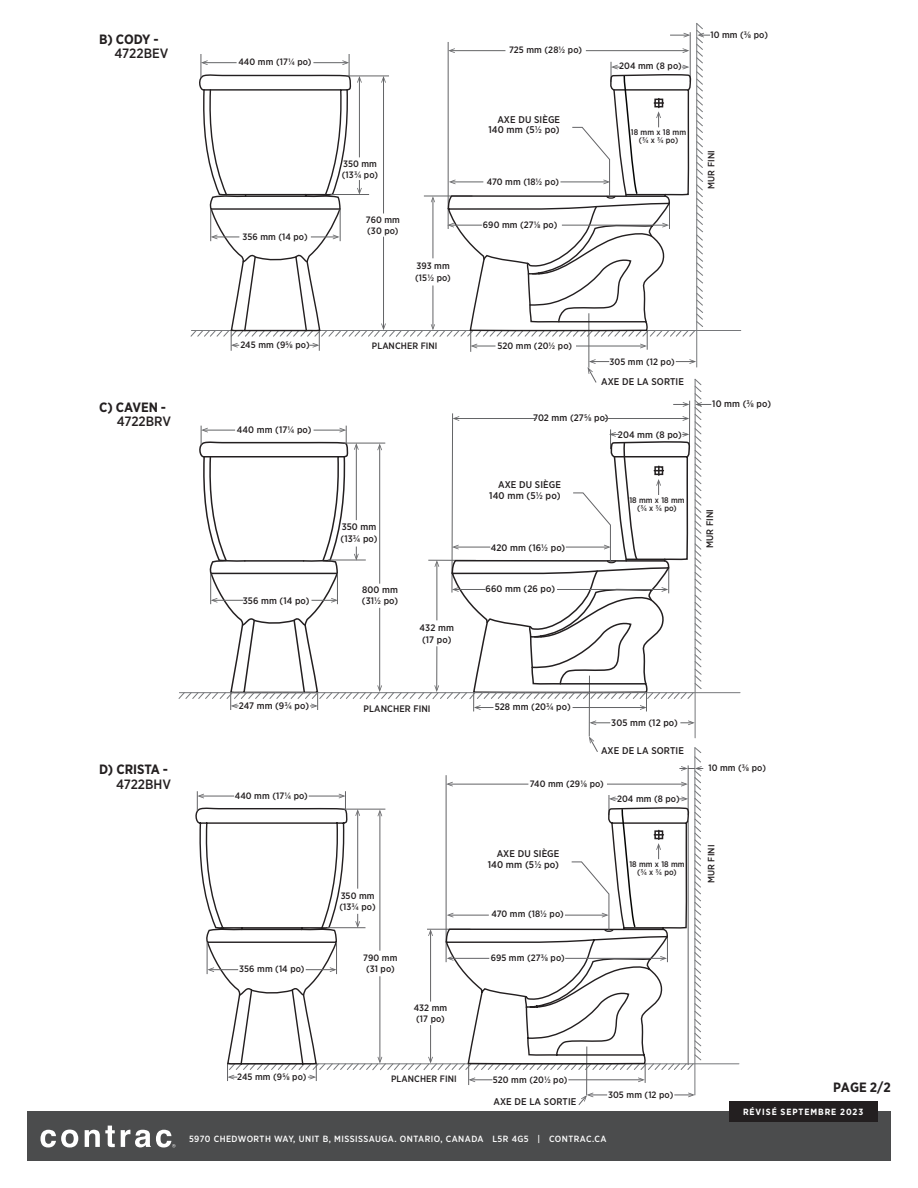
<style>
.page{position:relative;width:918px;height:1188px;background:#fff}
.page>*{position:absolute;margin:0;border:0;box-sizing:border-box;transform-origin:0 0}
.t1{font:700 13.5px "Gotham Narrow";color:#231f20}
.t2{font:500 13.5px "Gotham Narrow";color:#231f20}
.t3{font:500 9.75px/10.6px "Gotham Narrow";letter-spacing:.01em;color:#231f20;text-align:right}
.t4{font:500 9.45px/11.6px "Gotham Narrow";letter-spacing:.01em;color:#231f20}
.t5{font:500 9.3px/11.1px "Gotham Narrow";letter-spacing:.01em;color:#231f20}
.t6{font:500 9px "Gotham Narrow";letter-spacing:.05em;color:#fff}
.t7{font:700 9px "Gotham Narrow";letter-spacing:.1em;color:#fff}
.t8{font:500 8.1px/8.1px "Gotham Narrow";letter-spacing:.01em;color:#231f20;text-align:center}
</style>
<div class="page">
<div style="left:27px;top:1112px;width:864px;height:49px;background:#4b4c4d"></div>
<svg style="left:40px;top:1130px;width:38px;height:17px"></svg>
<svg style="left:85px;top:1126px;width:30px;height:21px"></svg>
<svg style="left:121px;top:1130px;width:55px;height:17px"></svg>
<div style="left:729px;top:1102px;width:149px;height:20px;background:#231f20"></div>
<hr style="left:191px;top:330px;width:550px;height:1px;background:#76787b">
<hr style="left:696px;top:23px;width:1px;height:344px;background:#76787b">
<hr style="left:589px;top:313px;width:1px;height:55px;background:#636466">
<svg style="left:190px;top:23px;width:520px;height:329px"></svg>
<hr style="left:589px;top:676px;width:1px;height:60px;background:#636466">
<svg style="left:590px;top:720px;width:20px;height:5px"></svg>
<svg style="left:680px;top:720px;width:15px;height:5px"></svg>
<hr style="left:179px;top:692px;width:561px;height:1px;background:#76787b">
<hr style="left:695px;top:379px;width:1px;height:359px;background:#76787b">
<svg style="left:178px;top:359px;width:533px;height:352px"></svg>
<hr style="left:228px;top:1063px;width:511px;height:1px;background:#76787b">
<hr style="left:695px;top:748px;width:1px;height:347px;background:#76787b">
<hr style="left:586px;top:1047px;width:1px;height:48px;background:#636366">
<svg style="left:578px;top:1093px;width:29px;height:12px"></svg>
<svg style="left:674px;top:1093px;width:21px;height:4px"></svg>
<svg style="left:195px;top:736px;width:508px;height:349px"></svg>
<h1 class="t1" style="left:99px;top:30px;width:61px">B) CODY -</h1>
<h1 class="t2" style="left:115px;top:45px;width:55px">4722BEV</h1>
<p class="t5" style="left:238px;top:56px;width:75px">440 mm (17¼ po)</p>
<p class="t5" style="left:242px;top:231px;width:67px">356 mm (14 po)</p>
<p class="t5" style="left:342px;top:158px;width:38px">350 mm (13¾ po)</p>
<p class="t5" style="left:366px;top:214px;width:36px">760 mm (30 po)</p>
<p class="t5" style="left:415px;top:261px;width:37px">393 mm (15½ po)</p>
<p class="t5" style="left:509px;top:44px;width:75px">725 mm (28½ po)</p>
<p class="t3" style="left:488px;top:114px;width:73px">AXE DU SIÈGE<br>140 mm (5½ po)</p>
<p class="t5" style="left:487px;top:176px;width:74px">470 mm (18½ po)</p>
<p class="t5" style="left:483px;top:219px;width:76px">690 mm (27⅛ po)</p>
<p class="t5" style="left:619px;top:61px;width:64px">204 mm (8 po)</p>
<p class="t5" style="left:710px;top:29px;width:59px">10 mm (⅜ po)</p>
<p class="t8" style="left:631px;top:128px;width:57px">18 mm x 18 mm (¾ x ¾ po)</p>
<p class="t5" style="left:706px;top:189px;width:40px;rotate:-90deg">MUR FINI</p>
<h1 class="t1" style="left:99px;top:398px;width:69px">C) CAVEN -</h1>
<h1 class="t2" style="left:117px;top:413px;width:56px">4722BRV</h1>
<p class="t5" style="left:240px;top:339px;width:71px">245 mm (9⅝ po)</p>
<p class="t4" style="left:237px;top:424px;width:76px">440 mm (17¼ po)</p>
<p class="t5" style="left:372px;top:340px;width:67px">PLANCHER FINI</p>
<p class="t4" style="left:243px;top:595px;width:68px">356 mm (14 po)</p>
<p class="t4" style="left:341px;top:521px;width:38px">350 mm (13¾ po)</p>
<p class="t4" style="left:362px;top:585px;width:38px;line-height:10.5px">800 mm (31½ po)</p>
<p class="t4" style="left:420px;top:622px;width:36px">432 mm (17 po)</p>
<p class="t5" style="left:497px;top:340px;width:76px">520 mm (20½ po)</p>
<p class="t5" style="left:609px;top:356px;width:67px">305 mm (12 po)</p>
<p class="t3" style="left:601px;top:376px;width:84px">AXE DE LA SORTIE</p>
<p class="t4" style="left:533px;top:412px;width:77px">702 mm (27⅝ po)</p>
<p class="t4" style="left:618px;top:429px;width:65px">204 mm (8 po)</p>
<p class="t3" style="left:489px;top:479px;width:73px">AXE DU SIÈGE<br>140 mm (5½ po)</p>
<p class="t4" style="left:491px;top:541px;width:76px">420 mm (16½ po)</p>
<p class="t4" style="left:486px;top:583px;width:71px">660 mm (26 po)</p>
<p class="t8" style="left:629px;top:496px;width:57px">18 mm x 18 mm (¾ x ¾ po)</p>
<p class="t4" style="left:712px;top:398px;width:60px">10 mm (⅜ po)</p>
<p class="t4" style="left:704px;top:548px;width:41px;rotate:-90deg">MUR FINI</p>
<h1 class="t1" style="left:99px;top:761px;width:71px">D) CRISTA -</h1>
<h1 class="t2" style="left:116px;top:776px;width:56px">4722BHV</h1>
<p class="t4" style="left:239px;top:700px;width:72px">247 mm (9¾ po)</p>
<p class="t5" style="left:235px;top:790px;width:75px">440 mm (17¼ po)</p>
<p class="t4" style="left:364px;top:702px;width:68px">PLANCHER FINI</p>
<p class="t5" style="left:239px;top:963px;width:67px">356 mm (14 po)</p>
<p class="t5" style="left:340px;top:890px;width:38px">350 mm (13¾ po)</p>
<p class="t5" style="left:363px;top:952px;width:36px">790 mm (31 po)</p>
<p class="t5" style="left:414px;top:1002px;width:35px">432 mm (17 po)</p>
<p class="t4" style="left:495px;top:701px;width:78px">528 mm (20¾ po)</p>
<p class="t4" style="left:611px;top:717px;width:68px">305 mm (12 po)</p>
<p class="t3" style="left:601px;top:745px;width:84px">AXE DE LA SORTIE</p>
<p class="t5" style="left:530px;top:778px;width:75px">740 mm (29⅛ po)</p>
<p class="t5" style="left:617px;top:793px;width:64px">204 mm (8 po)</p>
<p class="t3" style="left:488px;top:848px;width:73px">AXE DU SIÈGE<br>140 mm (5½ po)</p>
<p class="t5" style="left:491px;top:909px;width:74px">470 mm (18½ po)</p>
<p class="t5" style="left:491px;top:952px;width:76px">695 mm (27⅜ po)</p>
<p class="t8" style="left:629px;top:860px;width:57px">18 mm x 18 mm (¾ x ¾ po)</p>
<p class="t5" style="left:237px;top:1071px;width:71px">245 mm (9⅝ po)</p>
<p class="t5" style="left:391px;top:1073px;width:67px">PLANCHER FINI</p>
<p class="t5" style="left:493px;top:1074px;width:76px">520 mm (20½ po)</p>
<p class="t3" style="left:494px;top:1096px;width:84px">AXE DE LA SORTIE</p>
<p class="t5" style="left:608px;top:1089px;width:67px">305 mm (12 po)</p>
<p class="t6" style="left:189px;top:1133px;width:419px">5970 CHEDWORTH WAY, UNIT B, MISSISSAUGA. ONTARIO, CANADA L5R 4G5 | CONTRAC.CA</p>
<p class="t5" style="left:708px;top:762px;width:59px">10 mm (⅜ po)</p>
<p class="t5" style="left:706px;top:883px;width:40px;rotate:-90deg">MUR FINI</p>
<h1 class="t1" style="left:833px;top:1079px;width:59px">PAGE 2/2</h1>
<p class="t7" style="left:743px;top:1106px;width:122px">RÉVISÉ SEPTEMBRE 2023</p>
</div>
